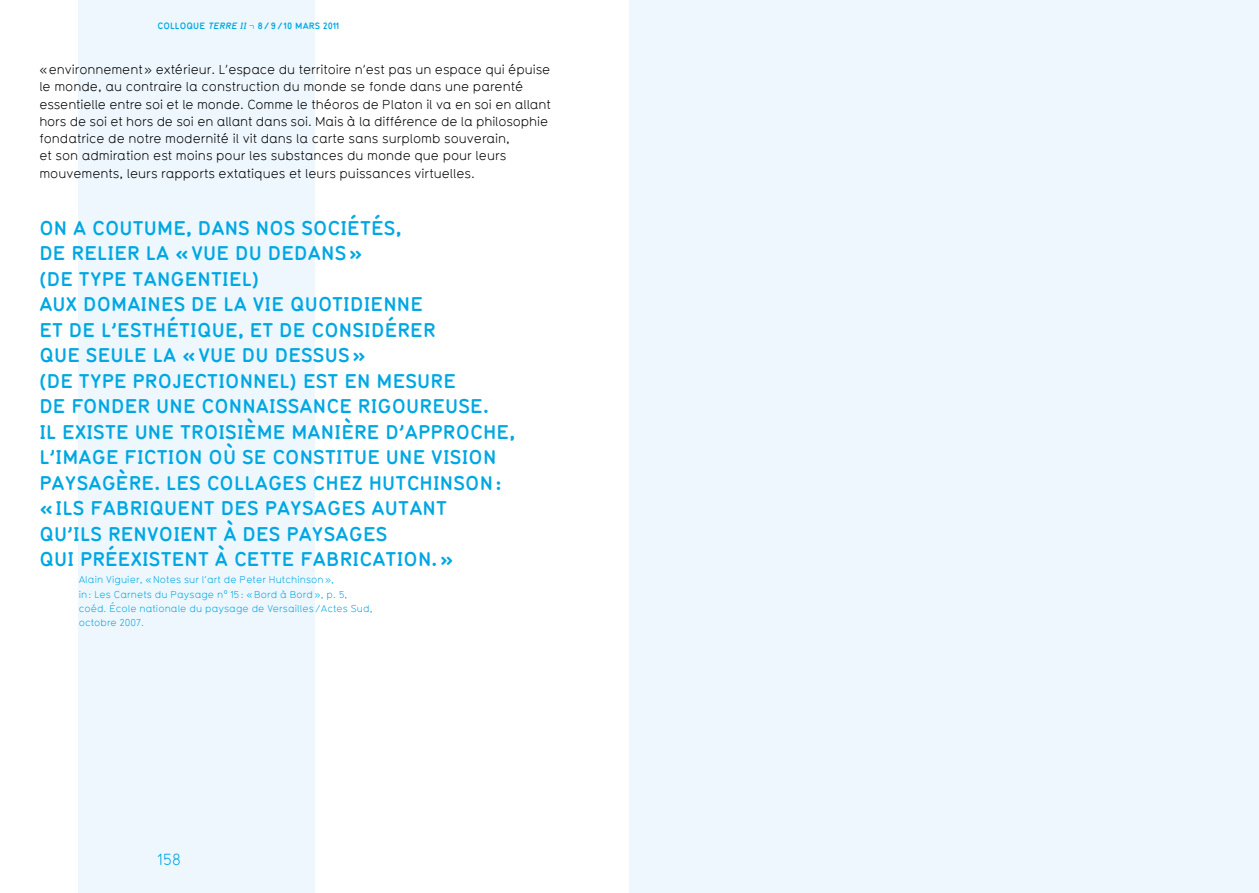
<style>
.page{position:relative;width:1259px;height:893px;background:#fff}
.page>*{position:absolute;margin:0;border:0;box-sizing:border-box;transform-origin:0 0}
.t1{font:700 19.5px/25.5px "Typ 1451";letter-spacing:.01em;color:#00a7e3}
.t2{font:15.75px "Typ 1451";color:#00a7e3}
.t3{font:12.75px/17.2px "Typ 1451";color:#000}
.t4{font:9.75px/14.2px "Typ 1451";letter-spacing:.01em;color:#00a7e3}
.t5{font:700 9px "Typ 1451";letter-spacing:.015em;color:#00a7e3}
.s1{font-style:italic}
.s2{font-weight:400;font-size:9.75px}
</style>
<div class="page">
<div style="left:79px;top:0;width:236px;height:893px;background:#edf7fd"></div>
<div style="left:629px;top:0;width:629px;height:893px;background:#edf7fd"></div>
<p class="t5" style="left:157px;top:20px;width:183px">COLLOQUE <span class="s1">TERRE II</span> <span class="s2">¬</span> 8 / 9 / 10 MARS 2011</p>
<p class="t3" style="left:39px;top:61px;width:513px">«environnement» extérieur. L’espace du territoire n’est pas un espace qui épuise le monde, au contraire la construction du monde se fonde dans une parenté essentielle entre soi et le monde. Comme le théoros de Platon il va en soi en allant hors de soi et hors de soi en allant dans soi. Mais à la différence de la philosophie fondatrice de notre modernité il vit dans la carte sans surplomb souverain,<br>et son admiration est moins pour les substances du monde que pour leurs mouvements, leurs rapports extatiques et leurs puissances virtuelles.</p>
<p class="t1" style="left:39px;top:214px;width:477px">ON A COUTUME, DANS NOS SOCIÉTÉS,<br>DE RELIER LA «VUE DU DEDANS »<br>(DE TYPE TANGENTIEL)<br>AUX DOMAINES DE LA VIE QUOTIDIENNE<br>ET DE L’ESTHÉTIQUE, ET DE CONSIDÉRER<br>QUE SEULE LA «VUE DU DESSUS »<br>(DE TYPE PROJECTIONNEL) EST EN MESURE<br>DE FONDER UNE CONNAISSANCE RIGOUREUSE.<br>IL EXISTE UNE TROISIÈME MANIÈRE D’APPROCHE, L’IMAGE FICTION OÙ SE CONSTITUE UNE VISION PAYSAGÈRE. LES COLLAGES CHEZ HUTCHINSON : «ILS FABRIQUENT DES PAYSAGES AUTANT<br>QU’ILS RENVOIENT À DES PAYSAGES<br>QUI PRÉEXISTENT À CETTE FABRICATION.»</p>
<p class="t4" style="left:79px;top:572px;width:295px">Alain Viguier, « Notes sur l’art de Peter Hutchinson»,<br>in: Les Carnets du Paysage n° 15 : « Bord à Bord», p. 5, coéd. École nationale du paysage de Versailles /Actes Sud, octobre 2007.</p>
<p class="t2" style="left:157px;top:849px;width:25px">158</p>
</div>
